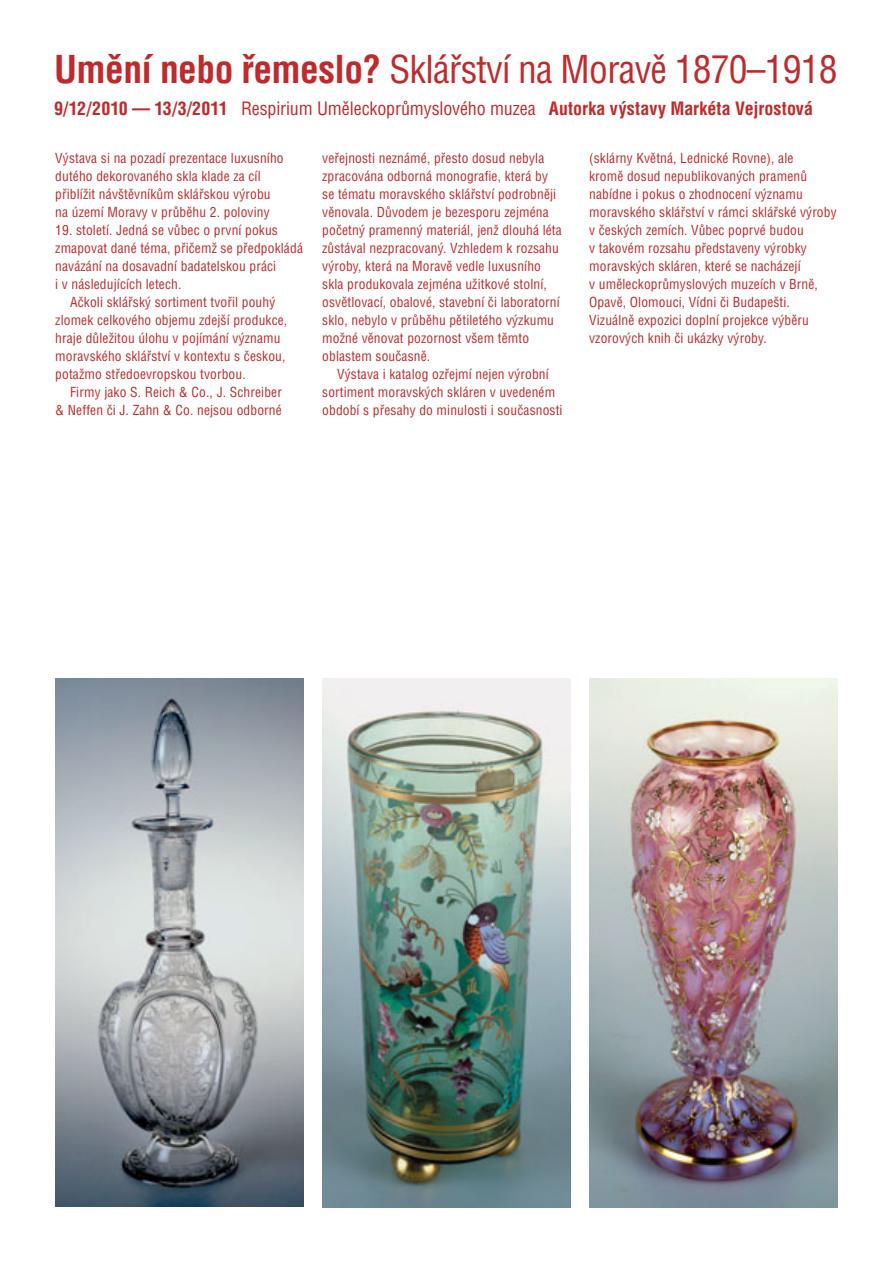
<style>
.page{position:relative;width:893px;height:1263px;background:#fff}
.page>*{position:absolute;margin:0;border:0;box-sizing:border-box;transform-origin:0 0}
.t1{font:37.5px "Helvetica Cond CE";letter-spacing:-.02em;color:#bf2b2d}
.t2{font:700 18px "Helvetica Cond CE";letter-spacing:.005em;color:#bf2b2d}
.t3{font:13.5px/18px "Helvetica Cond CE";letter-spacing:.01em;color:#bf2b2d}
.s1{font-weight:700}
.s2{font-weight:400}
</style>
<div class="page">
<img style="left:55px;top:678px;width:249px;height:528px">
<img style="left:322px;top:678px;width:249px;height:530px">
<img style="left:589px;top:678px;width:249px;height:530px">
<h1 class="t1" style="left:54px;top:54px;width:785px"><span class="s1">Umění nebo řemeslo?</span> Sklářství na Moravě 1870–1918</h1>
<h2 class="t2" style="left:54px;top:101px;width:760px">9/12/2010 — 13/3/2011 <span class="s2">Respirium Uměleckoprůmyslového muzea</span> Autorka výstavy Markéta Vejrostová</h2>
<p class="t3" style="left:55px;top:150px;width:230px">Výstava si na pozadí prezentace luxusního dutého dekorovaného skla klade za cíl přiblížit návštěvníkům sklářskou výrobu na území Moravy v průběhu 2. poloviny</p>
<p class="t3" style="left:55px;top:222px;width:224px">19. století. Jedná se vůbec o první pokus</p>
<p class="t3" style="left:55px;top:240px;width:249px">zmapovat dané téma, přičemž se předpokládá</p>
<p class="t3" style="left:55px;top:258px;width:223px">navázání na dosavadní badatelskou práci</p>
<p class="t3" style="left:55px;top:276px;width:128px">i v následujících letech.</p>
<p class="t3" style="left:70px;top:294px;width:207px">Ačkoli sklářský sortiment tvořil pouhý</p>
<p class="t3" style="left:55px;top:312px;width:234px">zlomek celkového objemu zdejší produkce,</p>
<p class="t3" style="left:55px;top:330px;width:227px">hraje důležitou úlohu v pojímání významu</p>
<p class="t3" style="left:55px;top:348px;width:232px">moravského sklářství v kontextu s českou,</p>
<p class="t3" style="left:55px;top:366px;width:192px">potažmo středoevropskou tvorbou.</p>
<p class="t3" style="left:70px;top:384px;width:213px">Firmy jako S. Reich &amp; Co., J. Schreiber</p>
<p class="t3" style="left:55px;top:402px;width:228px">&amp; Neffen či J. Zahn &amp; Co. nejsou odborné</p>
<p class="t3" style="left:322px;top:150px;width:241px">veřejnosti neznámé, přesto dosud nebyla zpracována odborná monografie, která by se tématu moravského sklářství podrobněji věnovala. Důvodem je bezesporu zejména početný pramenný materiál, jenž dlouhá léta zůstával nezpracovaný. Vzhledem k rozsahu výroby, která na Moravě vedle luxusního skla produkovala zejména užitkové stolní, osvětlovací, obalové, stavební či laboratorní sklo, nebylo v průběhu pětiletého výzkumu možné věnovat pozornost všem těmto oblastem současně.</p>
<p class="t3" style="left:322px;top:366px;width:242px;text-align:center">Výstava i katalog ozřejmí nejen výrobní sortiment moravských skláren v uvedeném období s přesahy do minulosti i současnosti</p>
<p class="t3" style="left:589px;top:150px;width:249px">(sklárny Květná, Lednické Rovne), ale<br>kromě dosud nepublikovaných pramenů nabídne i pokus o zhodnocení významu moravského sklářství v rámci sklářské výroby v českých zemích. Vůbec poprvé budou<br>v takovém rozsahu představeny výrobky moravských skláren, které se nacházejí<br>v uměleckoprůmyslových muzeích v Brně, Opavě, Olomouci, Vídni či Budapešti.<br>Vizuálně expozici doplní projekce výběru vzorových knih či ukázky výroby.</p>
</div>
